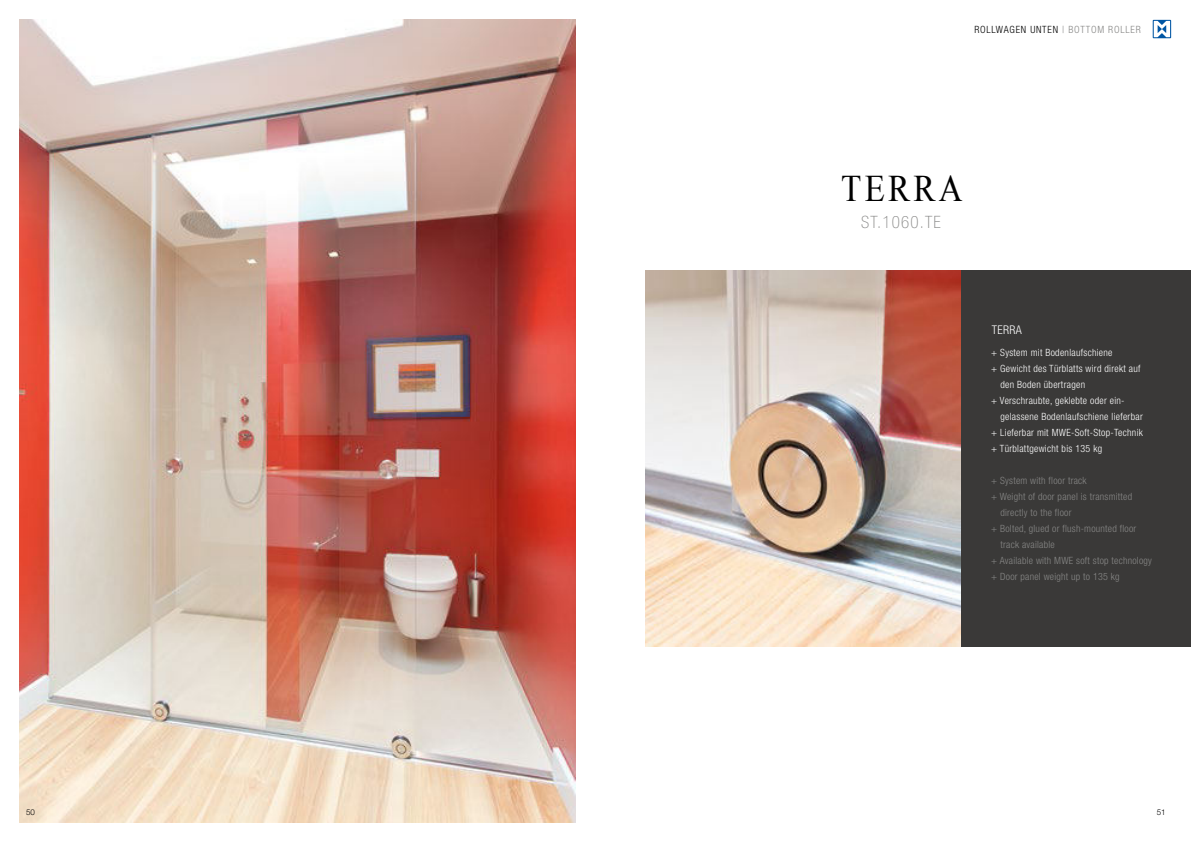
<style>
.page{position:relative;width:1191px;height:842px;background:#fff}
.page>*{position:absolute;margin:0;border:0;box-sizing:border-box;transform-origin:0 0}
.t1{font:37.5px "Iskoola Pota";letter-spacing:.1em;color:#000;scale:.88 1}
.t2{font:100 condensed 17px "Helvetica Neue";letter-spacing:.07em;color:#878786}
.t3{font:300 condensed 12px "Helvetica Neue";letter-spacing:.03em;color:#fff}
.t4{font:300 condensed 10px "Helvetica Neue";letter-spacing:.03em;color:#fff}
.t5{font:300 condensed 10px "Helvetica Neue";letter-spacing:.025em;color:#878786}
.t6{font:300 condensed 10px "Helvetica Neue";letter-spacing:.08em;color:#000}
.t7{font:300 8px "Helvetica Neue";color:#000}
.s1{color:#878786}
</style>
<div class="page">
<img style="left:645px;top:270px;width:316px;height:376px">
<img style="left:20px;top:20px;width:555px;height:802px">
<div style="left:961px;top:270px;width:230px;height:376px;background:#3a3938"></div>
<svg style="left:1152px;top:20px;width:19px;height:18px"></svg>
<svg style="left:1153px;top:21px;width:17px;height:16px"></svg>
<p class="t6" style="left:974px;top:26px;width:168px">ROLLWAGEN UNTEN <span class="s1">| BOTTOM ROLLER</span></p>
<h1 class="t1" style="left:841px;top:175px;width:140px">TERRA</h1>
<h2 class="t2" style="left:861px;top:215px;width:81px">ST.1060.TE</h2>
<p class="t3" style="left:991px;top:325px;width:32px">TERRA</p>
<p class="t4" style="left:991px;top:348px;width:123px">+ System mit Bodenlaufschiene</p>
<p class="t4" style="left:991px;top:364px;width:151px">+ Gewicht des Türblatts wird direkt auf</p>
<p class="t4" style="left:1000px;top:380px;width:86px">den Boden übertragen</p>
<p class="t4" style="left:991px;top:396px;width:135px">+ Verschraubte, geklebte oder ein -</p>
<p class="t4" style="left:1000px;top:412px;width:144px">gelassene Bodenlaufschiene lieferbar</p>
<p class="t4" style="left:991px;top:428px;width:153px">+ Lieferbar mit MWE-Soft-Stop-Technik</p>
<p class="t4" style="left:991px;top:444px;width:112px">+ Türblattgewicht bis 135 kg</p>
<p class="t5" style="left:991px;top:476px;width:97px">+ System with floor track</p>
<p class="t5" style="left:991px;top:492px;width:142px">+ Weight of door panel is transmitted</p>
<p class="t5" style="left:1000px;top:508px;width:72px">directly to the floor</p>
<p class="t5" style="left:991px;top:524px;width:147px">+ Bolted, glued or flush-mounted floor</p>
<p class="t5" style="left:1000px;top:540px;width:56px">track available</p>
<p class="t5" style="left:991px;top:556px;width:162px">+ Available with MWE soft stop technology</p>
<p class="t5" style="left:991px;top:572px;width:130px">+ Door panel weight up to 135 kg</p>
<p class="t7" style="left:26px;top:810px;width:10px">50</p>
<p class="t7" style="left:1156px;top:810px;width:10px">51</p>
</div>
